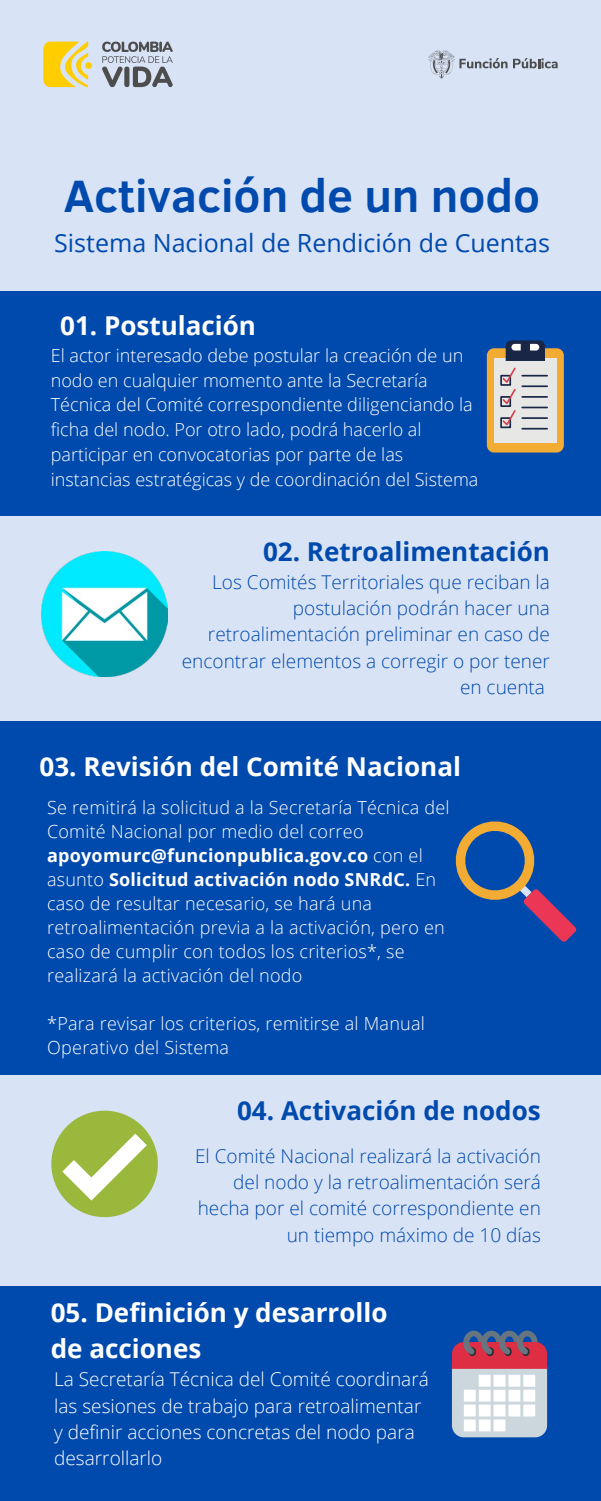
<style>
.page{position:relative;width:601px;height:1501px;background:#fff}
.page>*{position:absolute;margin:0;border:0;box-sizing:border-box;transform-origin:0 0}
.t1{font:700 46.5px "Clear Sans";color:#004aad}
.t2{font:700 26px/36px "Open Sans";color:#fff}
.t3{font:700 26px "Open Sans";color:#004aad}
.t4{font:25px "Open Sans";color:#004aad}
.t5{font:300 19px/26.3px "Open Sans";color:#004aad;text-align:right}
.t6{font:300 19px/26.3px "Open Sans";color:#fff}
.t7{font:300 18px/24px "Open Sans";letter-spacing:.01em;color:#fff}
.s1{font-weight:700}
</style>
<div class="page">
<div style="left:0;top:0;width:600px;height:1500px;background:#004aad"></div>
<div style="left:0;top:0;width:600px;height:290px;background:#d9e3f6"></div>
<div style="left:0;top:515px;width:600px;height:205px;background:#d9e3f6"></div>
<div style="left:486px;top:348px;width:77px;height:104px;background:#f2ac34;border-radius:7px"></div>
<div style="left:493px;top:358px;width:63px;height:84px;background:#e7e7e5"></div>
<svg style="left:500px;top:340px;width:46px;height:89px"></svg>
<div style="left:0;top:1075px;width:600px;height:210px;background:#d9e3f6"></div>
<svg style="left:51px;top:1110px;width:107px;height:106px"></svg>
<svg style="left:451px;top:1330px;width:95px;height:106px"></svg>
<img style="left:42px;top:551px;width:125px;height:125px">
<svg style="left:455px;top:821px;width:121px;height:121px"></svg>
<svg style="left:428px;top:50px;width:129px;height:28px"></svg>
<svg style="left:102px;top:42px;width:70px;height:45px"></svg>
<svg style="left:43px;top:42px;width:49px;height:45px"></svg>
<p class="t1" style="left:64px;top:162px;width:477px">Activación de un nodo</p>
<p class="t4" style="left:54px;top:225px;width:497px">Sistema Nacional de Rendición de Cuentas</p>
<p class="t2" style="left:60px;top:307px;width:197px">01. Postulación</p>
<p class="t7" style="left:51px;top:342px;width:429px;line-height:24.7px">El actor interesado debe postular la creación de un nodo en cualquier momento ante la Secretaría Técnica del Comité correspondiente diligenciando la ficha del nodo. Por otro lado, podrá hacerlo al participar en convocatorias por parte de las instancias estratégicas y de coordinación del Sistema</p>
<p class="t3" style="left:263px;top:533px;width:288px">02. Retroalimentación</p>
<p class="t5" style="left:182px;top:568px;width:369px">Los Comités Territoriales que reciban la postulación podrán hacer una retroalimentación preliminar en caso de encontrar elementos a corregir o por tener en cuenta</p>
<p class="t2" style="left:40px;top:747px;width:422px">03. Revisión del Comité Nacional</p>
<p class="t7" style="left:47px;top:795px;width:404px">Se remitirá la solicitud a la Secretaría Técnica del Comité Nacional por medio del correo <span class="s1">apoyomurc@funcionpublica.gov.co</span> con el asunto <span class="s1">Solicitud activación nodo SNRdC.</span> En caso de resultar necesario, se hará una retroalimentación previa a la activación, pero en caso de cumplir con todos los criterios*, se realizará la activación del nodo</p>
<p class="t7" style="left:47px;top:1010px;width:379px">*Para revisar los criterios, remitirse al Manual<br>Operativo del Sistema</p>
<p class="t3" style="left:237px;top:1092px;width:305px">04. Activación de nodos</p>
<p class="t5" style="left:195px;top:1142px;width:347px">El Comité Nacional realizará la activación del nodo y la retroalimentación será hecha por el comité correspondiente en un tiempo máximo de 10 días</p>
<p class="t2" style="left:51px;top:1293px;width:338px">05. Definición y desarrollo de acciones</p>
<p class="t6" style="left:54px;top:1365px;width:376px">La Secretaría Técnica del Comité coordinará las sesiones de trabajo para retroalimentar y definir acciones concretas del nodo para desarrollarlo</p>
</div>
